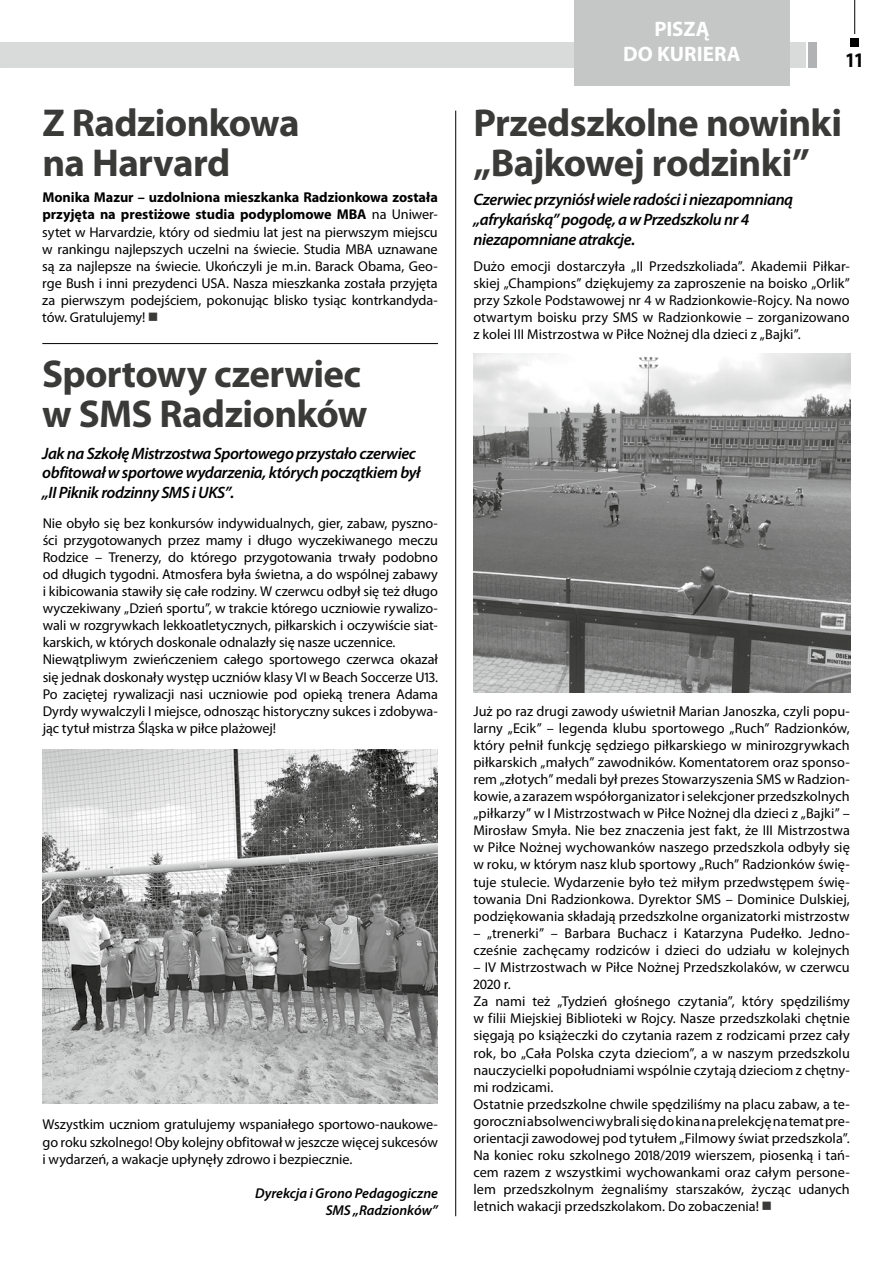
<style>
.page{position:relative;width:893px;height:1263px;background:#fff}
.page>*{position:absolute;margin:0;border:0;box-sizing:border-box;transform-origin:0 0}
.t1{font:700 39px/40.5px "Myriad Pro";letter-spacing:-.015em;color:#3a3a39}
.t2{font:700 21px/25.2px "Myriad Pro";letter-spacing:-.005em;color:#fff;text-align:center}
.t3{font:700 20.85px "Myriad Pro";color:#000;scale:.9 1}
.t4{font:italic 600 16.5px/19.8px "Myriad Pro";letter-spacing:-.025em;color:#000}
.t5{font:14.25px/17.1px "Myriad Pro";color:#000;text-align:justify}
.t6{font:italic 600 14.25px/17.1px "Myriad Pro";letter-spacing:-.005em;color:#000;text-align:right}
.s1{font-weight:700}
.s2{color:#3a3a39}
</style>
<div class="page">
<div style="left:0;top:43px;width:806px;height:25px;background:#d9dada"></div>
<hr style="left:854px;top:0;width:1px;height:34px;background:#000">
<div style="left:850px;top:38px;width:9px;height:9px;background:#000"></div>
<div style="left:808px;top:43px;width:8px;height:25px;background:#b1b2b3"></div>
<div style="left:574px;top:0;width:216px;height:85px;background:#c5c6c6"></div>
<hr style="left:455px;top:111px;width:1px;height:1105px;background:#000">
<hr style="left:42px;top:343px;width:396px;height:1px;background:#000">
<img style="left:43px;top:750px;width:395px;height:353px">
<img style="left:473px;top:354px;width:377px;height:339px">
<h1 class="t1" style="left:42px;top:101px;width:259px">Z Radzionkowa na Harvard</h1>
<p class="t5" style="left:42px;top:189px;width:397px"><span class="s1">Monika Mazur – uzdolniona mieszkanka Radzionkowa została przyjęta na prestiżowe studia podyplomowe MBA</span> na Uniwer&shy;sytet w Harvardzie, który od siedmiu lat jest na pierwszym miejscu w rankingu najlepszych uczelni na świecie. Studia MBA uznawane są za najlepsze na świecie. Ukończyli je m.in. Barack Obama, Geo&shy;rge Bush i inni prezydenci USA. Nasza mieszkanka została przyjęta za pierwszym podejściem, pokonując blisko tysiąc kontrkandyda&shy;tów. Gratulujemy! <span class="s2">■</span></p>
<h1 class="t1" style="left:42px;top:352px;width:327px">Sportowy czerwiec w SMS Radzionków</h1>
<p class="t4" style="left:42px;top:443px;width:380px">Jak na Szkołę Mistrzostwa Sportowego przystało czerwiec obfitował w sportowe wydarzenia, których początkiem był „II Piknik rodzinny SMS i UKS”.</p>
<p class="t5" style="left:43px;top:514px;width:397px;text-align:left">Nie obyło się bez konkursów indywidualnych, gier, zabaw, pyszno&shy;ści przygotowanych przez mamy i długo wyczekiwanego meczu Rodzice – Trenerzy, do którego przygotowania trwały podobno od długich tygodni. Atmosfera była świetna, a do wspólnej zabawy i kibicowania stawiły się całe rodziny. W czerwcu odbył się też długo wyczekiwany „Dzień sportu”, w trakcie którego uczniowie rywalizo&shy;wali w rozgrywkach lekkoatletycznych, piłkarskich i oczywiście siat&shy;karskich, w których doskonale odnalazły się nasze uczennice.<br>Niewątpliwym zwieńczeniem całego sportowego czerwca okazał się jednak doskonały występ uczniów klasy VI w Beach Soccerze U13.<br>Po zaciętej rywalizacji nasi uczniowie pod opieką trenera Adama Dyrdy wywalczyli I miejsce, odnosząc historyczny sukces i zdobywa&shy;jąc tytuł mistrza Śląska w piłce plażowej!</p>
<p class="t5" style="left:43px;top:1116px;width:397px">Wszystkim uczniom gratulujemy wspaniałego sportowo-naukowe&shy;go roku szkolnego! Oby kolejny obfitował w jeszcze więcej sukcesów i wydarzeń, a wakacje upłynęły zdrowo i bezpiecznie.</p>
<p class="t6" style="left:255px;top:1184px;width:184px">Dyrekcja i Grono Pedagogiczne<br>SMS „Radzionków”</p>
<h2 class="t2" style="left:623px;top:15px;width:118px">PISZĄ<br>DO KU RIERA</h2>
<h3 class="t3" style="left:845px;top:46px;width:23px">11</h3>
<h1 class="t1" style="left:473px;top:101px;width:370px">Przedszkolne nowinki „Bajkowej rodzinki”</h1>
<p class="t4" style="left:473px;top:189px;width:321px">Czerwiec przyniósł wiele radości i niezapomnianą „afrykańską” pogodę, a w Przedszkolu nr 4 niezapomniane atrakcje.</p>
<p class="t5" style="left:473px;top:257px;width:378px">Dużo emocji dostarczyła „II Przedszkoliada”. Akademii Piłkar&shy;skiej „Champions” dziękujemy za zaproszenie na boisko „Orlik” przy Szkole Podstawowej nr 4 w Radzionkowie-Rojcy. Na nowo otwartym boisku przy SMS w Radzionkowie – zorganizowano z kolei III Mistrzostwa w Piłce Nożnej dla dzieci z „Bajki”.</p>
<p class="t5" style="left:473px;top:702px;width:378px">Już po raz drugi zawody uświetnił Marian Janoszka, czyli popu&shy;larny „Ecik” – legenda klubu sportowego „Ruch” Radzionków, który pełnił funkcję sędziego piłkarskiego w minirozgrywkach piłkarskich „małych” zawodników. Komentatorem oraz sponso&shy;rem „złotych” medali był prezes Stowarzyszenia SMS w Radzion&shy;kowie, a zarazem współorganizator i selekcjoner przedszkolnych „piłkarzy” w I Mistrzostwach w Piłce Nożnej dla dzieci z „Bajki” – Mirosław Smyła. Nie bez znaczenia jest fakt, że III Mistrzostwa w Piłce Nożnej wychowanków naszego przedszkola odbyły się w roku, w którym nasz klub sportowy „Ruch” Radzionków świę&shy;tuje stulecie. Wydarzenie było też miłym przedwstępem świę&shy;towania Dni Radzionkowa. Dyrektor SMS – Dominice Dulskiej, podziękowania składają przedszkolne organizatorki mistrzostw</p>
<p class="t5" style="left:473px;top:924px;width:378px">– „trenerki” – Barbara Buchacz i Katarzyna Pudełko. Jedno&shy;cześnie zachęcamy rodziców i dzieci do udziału w kolejnych</p>
<p class="t5" style="left:473px;top:958px;width:378px;text-align:left">– IV Mistrzostwach w Piłce Nożnej Przedszkolaków, w czerwcu 2020 r.<br>Za nami też „Tydzień głośnego czytania”, który spędziliśmy w filii Miejskiej Biblioteki w Rojcy. Nasze przedszkolaki chętnie sięgają po książeczki do czytania razem z rodzicami przez cały rok, bo „Cała Polska czyta dzieciom”, a w naszym przedszkolu nauczycielki popołudniami wspólnie czytają dzieciom z chętny&shy;mi rodzicami.<br>Ostatnie przedszkolne chwile spędziliśmy na placu zabaw, a te&shy;goroczni absolwenci wybrali się do kina na prelekcję na temat pre&shy;orientacji zawodowej pod tytułem „Filmowy świat przedszkola”.<br>Na koniec roku szkolnego 2018/2019 wierszem, piosenką i tań&shy;cem razem z wszystkimi wychowankami oraz całym persone&shy;lem przedszkolnym żegnaliśmy starszaków, życząc udanych letnich wakacji przedszkolakom. Do zobaczenia! <span class="s2">■</span></p>
</div>
